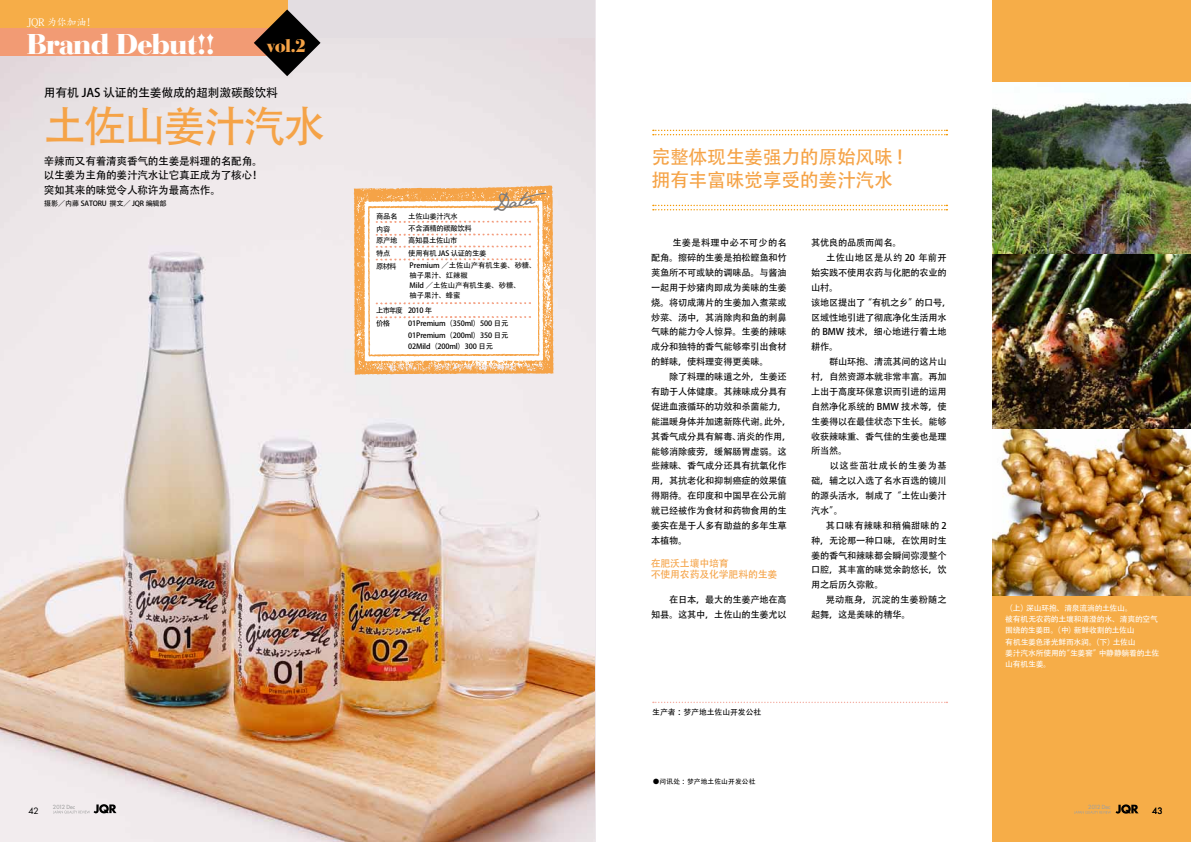
<style>
.page{position:relative;width:1191px;height:842px;background:#fff}
.page>*{position:absolute;margin:0;border:0;box-sizing:border-box;transform-origin:0 0}
.t1{font:42.5px "Adobe Heiti Std";letter-spacing:-.06em;color:#f5a347}
.t2{font:900 28.4px "Bauer Bodoni";letter-spacing:-.04em;color:#fff}
.t3{font:18.9px/23px "Adobe Heiti Std";letter-spacing:-.02em;color:#f5a347}
.t4{font:18.4px "Jane Austen";color:#7b7a7b}
.t5{font:900 18.1px "Bauer Bodoni";color:#f5a347}
.t6{font:11.9px "Adobe Heiti Std";letter-spacing:-.02em;color:#000}
.t7{font:10.6px/14.2px "Adobe Heiti Std";letter-spacing:-.02em;color:#000;text-align:justify}
.t8{font:10.3px "Adobe Kaiti Std";letter-spacing:-.04em;color:#fff}
.t9{font:9.9px/11.3px "Adobe Heiti Std";letter-spacing:-.02em;color:#f5a347}
.t10{font:9.2px/14.9px "Adobe Heiti Std";letter-spacing:-.02em;color:#000}
.t11{font:8.5px "Futura Std";color:#000}
.t12{font:7.8px/11.3px "Adobe Heiti Std";letter-spacing:-.03em;color:#fff}
.t13{font:7.8px "Adobe Heiti Std";color:#000}
.t14{font:7.3px/12.6px "Adobe Heiti Std";letter-spacing:-.02em;color:#000}
.t15{font:7.3px/12.6px "Adobe Heiti Std";letter-spacing:-.04em;color:#000}
.t16{font:7.3px/9.9px "Adobe Heiti Std";color:#000}
.t17{font:7.3px/13.2px "Adobe Heiti Std";letter-spacing:-.12em;color:#000}
.t18{font:7.1px "Adobe Heiti Std";letter-spacing:-.02em;color:#000}
.t19{font:6.7px "Adobe Heiti Std";letter-spacing:.02em;color:#000}
.t20{font:5.5px "Futura";color:#9fa0a0}
</style>
<div class="page">
<div style="left:992px;top:0;width:199px;height:842px;background:#f6ad48"></div>
<img style="left:0;top:0;width:595px;height:842px">
<img style="left:992px;top:82px;width:199px;height:513px">
<div style="left:0;top:0;width:287px;height:51px;background:#f6ad48"></div>
<div style="left:0;top:29px;width:283px;height:27px;background:#f29b74"></div>
<svg style="left:254px;top:9px;width:66px;height:67px"></svg>
<svg style="left:354px;top:185px;width:199px;height:190px"></svg>
<svg style="left:1074px;top:804px;width:64px;height:10px"></svg>
<svg style="left:53px;top:804px;width:63px;height:9px"></svg>
<svg style="left:653px;top:205px;width:294px;height:5px"></svg>
<svg style="left:653px;top:702px;width:294px;height:1px"></svg>
<svg style="left:653px;top:130px;width:294px;height:5px"></svg>
<p class="t8" style="left:27px;top:16px;width:71px">JQR 为你加油！</p>
<h2 class="t2" style="left:27px;top:27px;width:190px">Brand Debut!!</h2>
<h3 class="t5" style="left:266px;top:35px;width:41px">vol.2</h3>
<p class="t6" style="left:44px;top:86px;width:235px">用有机 JAS 认证的生姜做成的超刺激碳酸饮料</p>
<h1 class="t1" style="left:43px;top:101px;width:284px">土佐山姜汁汽水</h1>
<p class="t7" style="left:44px;top:155px;width:220px">辛辣而又有着清爽香气的生姜是料理的名配角。以生姜为主角的姜汁汽水让它真正成为了核心！突如其来的味觉令人称许为最高杰作。</p>
<p class="t18" style="left:44px;top:199px;width:124px">摄影／内藤 SATORU 撰文／ JQR 编辑部</p>
<p class="t14" style="left:376px;top:210px;width:23px">商品名内容</p>
<p class="t14" style="left:376px;top:235px;width:23px">原产地特点原材料</p>
<h3 class="t4" style="left:489px;top:194px;width:45px;rotate:-10deg">Data</h3>
<p class="t15" style="left:408px;top:210px;width:65px">土佐山姜汁汽水<br>不含酒精的碳酸饮料</p>
<p class="t15" style="left:408px;top:234px;width:130px">高知县土佐山市<br>使用有机 JAS 认证的生姜<br>Premium ／土佐山产有机生姜、砂糖、</p>
<p class="t16" style="left:409px;top:271px;width:113px">柚子果汁、红辣椒<br>Mild ／土佐山产有机生姜、砂糖、柚子果汁、蜂蜜</p>
<p class="t17" style="left:376px;top:304px;width:57px">上市年度 2010 年价格</p>
<p class="t14" style="left:408px;top:318px;width:102px;line-height:11.5px;text-align:justify">01Premium（350ml）500 日元01Premium（200ml）350 日元02Mild（200ml）300 日元</p>
<h3 class="t3" style="left:651px;top:146px;width:252px">完整体现生姜强力的原始风味 !拥有丰富味觉享受的姜汁汽水</h3>
<p class="t10" style="left:651px;top:236px;width:142px">　　 生姜是料理中必不可少的名配角。擦碎的生姜是拍松鲣鱼和竹荚鱼所不可或缺的调味品。与酱油一起用于炒猪肉即成为美味的生姜烧。将切成薄片的生姜加入煮菜或炒菜、汤中，其消除肉和鱼的刺鼻气味的能力令人惊异。生姜的辣味成分和独特的香气能够牵引出食材的鲜味，使料理变得更美味。<br>　　除了料理的味道之外，生姜还有助于人体健康。其辣味成分具有促进血液循环的功效和杀菌能力，能温暖身体并加速新陈代谢。此外，其香气成分具有解毒、消炎的作用，能够消除疲劳，缓解肠胃虚弱。这些辣味、香气成分还具有抗氧化作用，其抗老化和抑制癌症的效果值得期待。在印度和中国早在公元前就已经被作为食材和药物食用的生姜实在是于人多有助益的多年生草本植物。</p>
<p class="t9" style="left:651px;top:558px;width:128px">在肥沃土壤中培育<br>不使用农药及化学肥料的生姜</p>
<p class="t10" style="left:651px;top:593px;width:137px">　　在日本，最大的生姜产地在高知县。这其中，土佐山的生姜尤以</p>
<p class="t10" style="left:811px;top:236px;width:142px">其优良的品质而闻名。<br>　 土佐山地区是从约 20 年前开始实践不使用农药与化肥的农业的山村。<br>该地区提出了“有机之乡”的口号，区域性地引进了彻底净化生活用水的 BMW 技术，细心地进行着土地耕作。<br>　　群山环抱、清流其间的这片山村，自然资源本就非常丰富。再加上出于高度环保意识而引进的运用自然净化系统的 BMW 技术等，使生姜得以在最佳状态下生长。能够收获辣味重、香气佳的生姜也是理所当然。<br>　　以这些茁壮成长的生姜为基础，辅之以入选了名水百选的镜川的源头活水，制成了“土佐山姜汁汽水”。<br>　 其口味有辣味和稍偏甜味的 2种，无论那一种口味，在饮用时生姜的香气和辣味都会瞬间弥漫整个口腔，其丰富的味觉余韵悠长，饮用之后历久弥散。<br>　 晃动瓶身，沉淀的生姜粉随之起舞，这是美味的精华。</p>
<p class="t13" style="left:652px;top:708px;width:111px">生产者：梦产地土佐山开发公社</p>
<p class="t19" style="left:653px;top:778px;width:104px">●问讯处：梦产地土佐山开发公社</p>
<p class="t12" style="left:1005px;top:602px;width:156px">（上）深山环抱、清泉流淌的土佐山。<br>被有机无农药的土壤和清澄的水、清爽的空气围绕的生姜田。（中）新鲜收割的土佐山<br>有机生姜色泽光鲜而水润。（下）土佐山<br>姜汁汽水所使用的“生姜窖”中静静躺着的土佐山有机生姜。</p>
<p class="t20" style="left:53px;top:803px;width:24px">2012 Dec</p>
<p class="t20" style="left:1088px;top:803px;width:24px">2012 Dec</p>
<p class="t11" style="left:28px;top:805px;width:12px">42</p>
<p class="t11" style="left:1152px;top:805px;width:12px">43</p>
</div>
